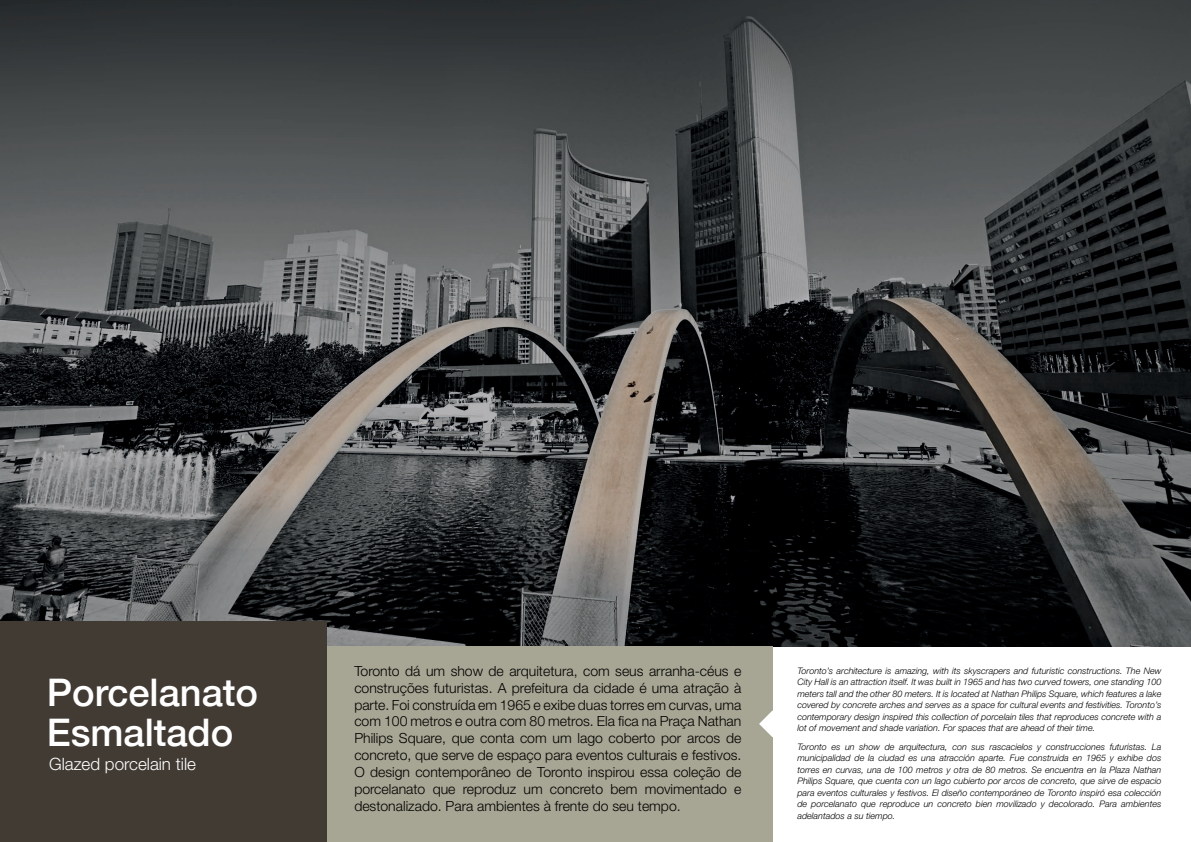
<style>
.page{position:relative;width:1191px;height:842px;background:#fff}
.page>*{position:absolute;margin:0;border:0;box-sizing:border-box;transform-origin:0 0}
.t1{font:500 38px/40px "Helvetica 65";color:#fff}
.t2{font:300 17px "Helvetica Neue LT Std";color:#fff}
.t3{font:300 14px/16.8px "Helvetica Neue LT Std";color:#000;text-align:justify}
.t4{font:italic 300 9px/11.5px "Helvetica Neue LT Std";color:#000;text-align:justify}
</style>
<div class="page">
<img style="left:0;top:0;width:1191px;height:647px">
<div style="left:323px;top:647px;width:449px;height:195px;background:#a7a593"></div>
<div style="left:0;top:622px;width:326px;height:220px;background:#423b34"></div>
<svg style="left:759px;top:710px;width:14px;height:27px"></svg>
<h1 class="t1" style="left:47px;top:672px;width:213px">Porcelanato<br>Esmaltado</h1>
<h2 class="t2" style="left:49px;top:754px;width:148px">Glazed porcelain tile</h2>
<p class="t3" style="left:354px;top:662px;width:388px">Toronto dá um show de arquitetura, com seus arranha-céus e construções futuristas. A prefeitura da cidade é uma atração à parte. Foi construída em 1965 e exibe duas torres em curvas, uma com 100 metros e outra com 80 metros. Ela fica na Praça Nathan Philips Square, que conta com um lago coberto por arcos de concreto, que serve de espaço para eventos culturais e festivos.<br>O design contemporâneo de Toronto inspirou essa coleção de porcelanato que reproduz um concreto bem movimentado e destonalizado. Para ambientes à frente do seu tempo.</p>
<p class="t4" style="left:797px;top:664px;width:365px">Toronto’s architecture is amazing, with its skyscrapers and futuristic constructions. The New City Hall is an attraction itself. It was built in 1965 and has two curved towers, one standing 100 meters tall and the other 80 meters. It is located at Nathan Philips Square, which features a lake covered by concrete arches and serves as a space for cultural events and festivities. Toronto’s contemporary design inspired this collection of porcelain tiles that reproduces concrete with a lot of movement and shade variation. For spaces that are ahead of their time.</p>
<p class="t4" style="left:797px;top:741px;width:365px">Toronto es un show de arquitectura, con sus rascacielos y construcciones futuristas. La municipalidad de la ciudad es una atracción aparte. Fue construida en 1965 y exhibe dos torres en curvas, una de 100 metros y otra de 80 metros. Se encuentra en la Plaza Nathan Philips Square, que cuenta con un lago cubierto por arcos de concreto, que sirve de espacio para eventos culturales y festivos. El diseño contemporáneo de Toronto inspiró esa colección de porcelanato que reproduce un concreto bien movilizado y decolorado. Para ambientes adelantados a su tiempo.</p>
</div>
